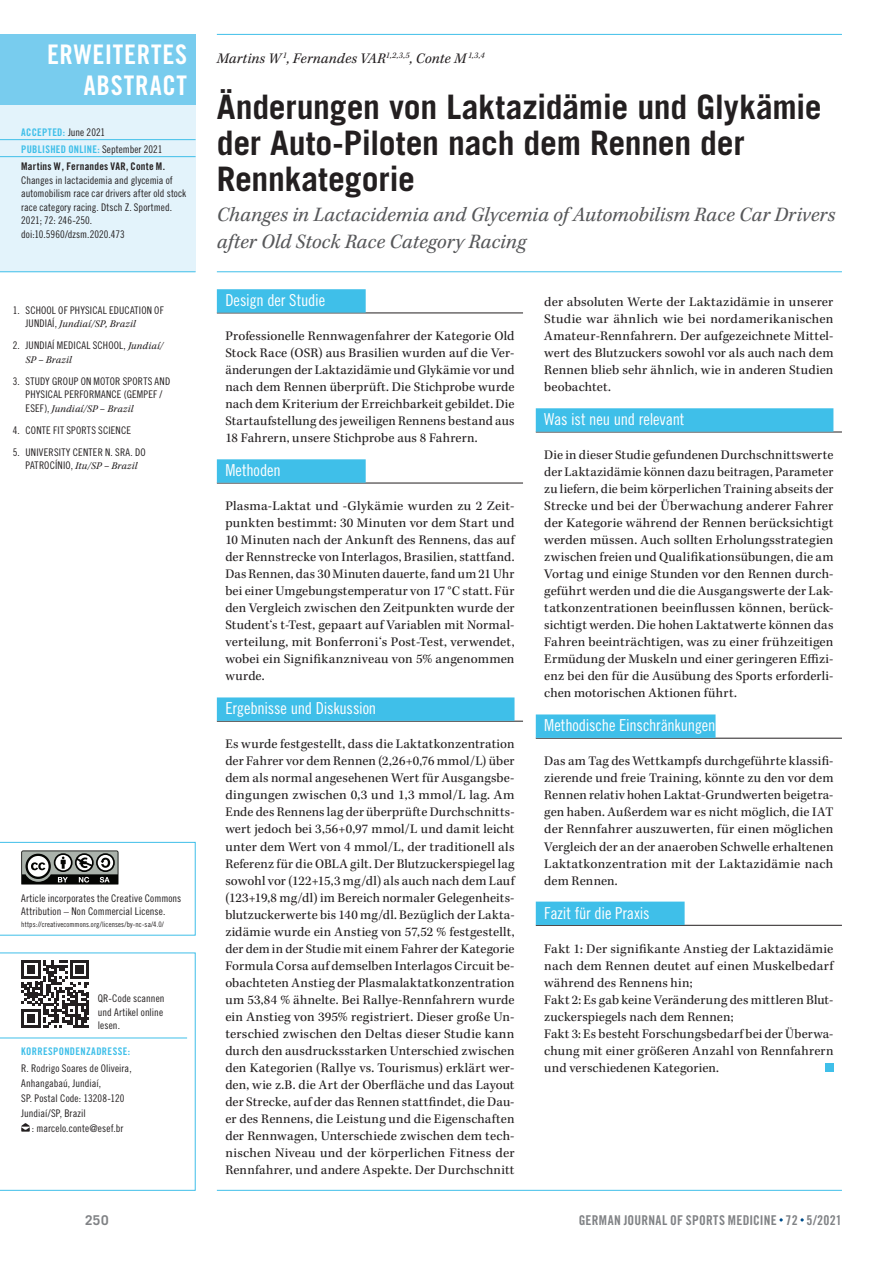
<style>
.page{position:relative;width:893px;height:1263px;background:#fff}
.page>*{position:absolute;margin:0;border:0;box-sizing:border-box;transform-origin:0 0}
.t1{font:700 33.75px/36px "Trade Gothic LT Std";letter-spacing:-.01em;color:#231f20}
.t2{font:27px/31.5px "Trade Gothic LT Std Bd Cn 20";letter-spacing:.03em;color:#fff;text-align:right}
.t3{font:italic 21px/27px "Kepler Std";letter-spacing:.005em;color:#57585a}
.t4{font:16.5px "Trade Gothic LT Std Cn 18";letter-spacing:-.01em;color:#fff}
.t5{font:italic 15px "Kepler Std";letter-spacing:.01em;color:#231f20}
.t6{font:13.5px/17px "Kepler Std";letter-spacing:.01em;color:#231f20;text-align:justify}
.t7{font:13.5px "Trade Gothic LT Std Bd Cn 20";letter-spacing:.02em;color:#808285}
.t8{font:700 13.5px "Trade Gothic LT Std";color:#808285}
.t9{font:10.5px/13.5px "Trade Gothic LT Std Cn 18";letter-spacing:.01em;color:#231f20}
.t10{font:italic 10.5px "Kepler Std";letter-spacing:.02em;color:#231f20}
.t11{font:10.5px/17px "Trade Gothic LT Std Bd Cn 20";letter-spacing:.03em;color:#3fbfe9}
.t12{font:10.5px "Trade Gothic LT Std Bd Cn 20";letter-spacing:.02em;color:#231f20}
.t13{font:7.5px "Trade Gothic LT Std Cn 18";letter-spacing:.015em;color:#231f20}
.s1{font-family:"Trade Gothic LT Std Cn 18";color:#231f20}
.s2{font-family:"Trade Gothic LT Std Cn 18";font-style:normal}
.s3{font-family:"Kepler Std";font-style:italic}
</style>
<div class="page">
<hr style="left:217px;top:1190px;width:625px;height:1px;background:#3fbfe9">
<svg style="left:0;top:952px;width:196px;height:239px"></svg>
<hr style="left:217px;top:271px;width:625px;height:1px;background:#3fbfe9">
<hr style="left:217px;top:34px;width:625px;height:1px;background:#3fbfe9">
<div style="left:0;top:34px;width:196px;height:71px;background:#78ccee"></div>
<div style="left:0;top:105px;width:196px;height:167px;background:#e3f3fb"></div>
<hr style="left:0;top:271px;width:196px;height:1px;background:#3fbfe9">
<hr style="left:0;top:139px;width:196px;height:1px;background:#3fbfe9">
<hr style="left:0;top:156px;width:196px;height:1px;background:#3fbfe9">
<hr style="left:217px;top:313px;width:306px;height:1px;background:#231f20">
<div style="left:217px;top:289px;width:149px;height:24px;background:#3fbfe9"></div>
<hr style="left:217px;top:483px;width:306px;height:1px;background:#231f20">
<div style="left:217px;top:459px;width:149px;height:24px;background:#3fbfe9"></div>
<hr style="left:217px;top:721px;width:306px;height:1px;background:#231f20">
<div style="left:217px;top:697px;width:297px;height:24px;background:#3fbfe9"></div>
<hr style="left:536px;top:432px;width:306px;height:1px;background:#231f20">
<div style="left:536px;top:408px;width:297px;height:24px;background:#3fbfe9"></div>
<hr style="left:536px;top:738px;width:306px;height:1px;background:#231f20">
<div style="left:536px;top:714px;width:179px;height:24px;background:#3fbfe9"></div>
<hr style="left:536px;top:925px;width:306px;height:1px;background:#231f20">
<div style="left:536px;top:901px;width:149px;height:24px;background:#3fbfe9"></div>
<div style="left:825px;top:1063px;width:8px;height:8px;background:#3fbfe9"></div>
<svg style="left:21px;top:960px;width:68px;height:68px"></svg>
<svg style="left:21px;top:1123px;width:9px;height:8px"></svg>
<svg style="left:0;top:842px;width:196px;height:93px"></svg>
<h2 class="t2" style="left:47px;top:38px;width:141px">ERWEITERTES<br>ABSTRACT</h2>
<p class="t11" style="left:21px;top:124px;width:143px">ACCEPTED: <span class="s1">June 2021<br></span>PUBLISHED ONLINE: <span class="s1">September 2021</span></p>
<p class="t12" style="left:21px;top:160px;width:145px">Martins W, Fernandes VAR, Conte M.</p>
<p class="t9" style="left:21px;top:173px;width:167px">Changes in lactacidemia and glycemia of automobilism race car drivers after old stock race category racing. Dtsch Z. Sportmed.<br>2021; 72: 246-250. doi:10.5960/dzsm.2020.473</p>
<p class="t5" style="left:217px;top:50px;width:269px">Martins W<sup>1</sup>, Fernandes VAR<sup>1,2,3,5</sup>, Conte M <sup>1,3,4</sup></p>
<h1 class="t1" style="left:217px;top:89px;width:606px">Änderungen von Laktazidämie und Glykämie der Auto-Piloten nach dem Rennen der<br>Rennkategorie</h1>
<h3 class="t3" style="left:217px;top:202px;width:620px">Changes in Lactacidemia and Glycemia of Automobilism Race Car Drivers after Old Stock Race Category Racing</h3>
<p class="t4" style="left:225px;top:290px;width:101px">Design der Studie</p>
<p class="t6" style="left:225px;top:328px;width:291px">Professionelle Rennwagenfahrer der Kategorie Old Stock Race (OSR) aus Brasilien wurden auf die Ver&shy;änderungen der Laktazidämie und Glykämie vor und nach dem Rennen überprüft. Die Stichprobe wurde nach dem Kriterium der Erreichbarkeit gebildet. Die Startaufstellung des jeweiligen Rennens bestand aus 18 Fahrern, unsere Stichprobe aus 8 Fahrern.</p>
<p class="t4" style="left:225px;top:461px;width:57px">Methoden</p>
<p class="t6" style="left:225px;top:498px;width:291px">Plasma-Laktat und -Glykämie wurden zu 2 Zeit&shy;punkten bestimmt: 30 Minuten vor dem Start und 10 Minuten nach der Ankunft des Rennens, das auf der Rennstrecke von Interlagos, Brasilien, stattfand.<br>Das Rennen, das 30 Minuten dauerte, fand um 21 Uhr bei einer Umgebungstemperatur von 17 °C statt. Für den Vergleich zwischen den Zeitpunkten wurde der Student‘s t-Test, gepaart auf Variablen mit Normal&shy;verteilung, mit Bonferroni‘s Post-Test, verwendet, wobei ein Signifikanzniveau von 5% angenommen wurde.</p>
<p class="t4" style="left:225px;top:699px;width:152px">Ergebnisse und Diskussion</p>
<p class="t6" style="left:225px;top:736px;width:291px">Es wurde festgestellt, dass die Laktatkonzentration der Fahrer vor dem Rennen (2,26+0,76 mmol/L) über dem als normal angesehenen Wert für Ausgangsbe&shy;dingungen zwischen 0,3 und 1,3 mmol/L lag. Am Ende des Rennens lag der überprüfte Durchschnitts&shy;wert jedoch bei 3,56+0,97 mmol/L und damit leicht unter dem Wert von 4 mmol/L, der traditionell als Referenz für die OBLA gilt. Der Blutzuckerspiegel lag sowohl vor (122+15,3 mg/dl) als auch nach dem Lauf (123+19,8 mg/dl) im Bereich normaler Gelegenheits&shy;blutzuckerwerte bis 140 mg/dl. Bezüglich der Lakta&shy;zidämie wurde ein Anstieg von 57,52 % festgestellt, der dem in der Studie mit einem Fahrer der Kategorie Formula Corsa auf demselben Interlagos Circuit be&shy;obachteten Anstieg der Plasmalaktatkonzentration um 53,84 % ähnelte. Bei Rallye-Rennfahrern wurde ein Anstieg von 395% registriert. Dieser große Un&shy;terschied zwischen den Deltas dieser Studie kann durch den ausdrucksstarken Unterschied zwischen den Kategorien (Rallye vs. Tourismus) erklärt wer&shy;den, wie z.B. die Art der Oberfläche und das Layout der Strecke, auf der das Rennen stattfindet, die Dau&shy;er des Rennens, die Leistung und die Eigenschaften der Rennwagen, Unterschiede zwischen dem tech&shy;nischen Niveau und der körperlichen Fitness der Rennfahrer, und andere Aspekte. Der Durchschnitt</p>
<p class="t6" style="left:544px;top:294px;width:291px">der absoluten Werte der Laktazidämie in unserer Studie war ähnlich wie bei nordamerikanischen Amateur-Rennfahrern. Der aufgezeichnete Mittel&shy;wert des Blutzuckers sowohl vor als auch nach dem Rennen blieb sehr ähnlich, wie in anderen Studien beobachtet.</p>
<p class="t4" style="left:544px;top:410px;width:142px">Was ist neu und relevant</p>
<p class="t6" style="left:544px;top:447px;width:291px">Die in dieser Studie gefundenen Durchschnittswerte der Laktazidämie können dazu beitragen, Parameter zu liefern, die beim körperlichen Training abseits der Strecke und bei der Überwachung anderer Fahrer der Kategorie während der Rennen berücksichtigt werden müssen. Auch sollten Erholungsstrategien zwischen freien und Qualifikationsübungen, die am Vortag und einige Stunden vor den Rennen durch&shy;geführt werden und die die Ausgangswerte der Lak&shy;tatkonzentrationen beeinflussen können, berück&shy;sichtigt werden. Die hohen Laktatwerte können das Fahren beeinträchtigen, was zu einer frühzeitigen Ermüdung der Muskeln und einer geringeren Effizi&shy;enz bei den für die Ausübung des Sports erforderli&shy;chen motorischen Aktionen führt.</p>
<p class="t4" style="left:544px;top:716px;width:173px">Methodische Einschränkungen</p>
<p class="t6" style="left:544px;top:753px;width:291px">Das am Tag des Wettkampfs durchgeführte klassifi&shy;zierende und freie Training, könnte zu den vor dem Rennen relativ hohen Laktat-Grundwerten beigetra&shy;gen haben. Außerdem war es nicht möglich, die IAT der Rennfahrer auszuwerten, für einen möglichen Vergleich der an der anaeroben Schwelle erhaltenen Laktatkonzentration mit der Laktazidämie nach dem Rennen.</p>
<p class="t4" style="left:544px;top:903px;width:107px">Fazit für die Praxis</p>
<p class="t6" style="left:544px;top:940px;width:291px;text-align:left">Fakt 1: Der signifikante Anstieg der Laktazidämie nach dem Rennen deutet auf einen Muskelbedarf während des Rennens hin;<br>Fakt 2: Es gab keine Veränderung des mittleren Blut&shy;zuckerspiegels nach dem Rennen;<br>Fakt 3: Es besteht Forschungsbedarf bei der Überwa&shy;chung mit einer größeren Anzahl von Rennfahrern</p>
<p class="t9" style="left:13px;top:303px;width:153px">1. SCHOOL OF PHYSICAL EDUCATION OF</p>
<p class="t10" style="left:26px;top:318px;width:112px"><span class="s2">JUNDIAÍ,</span> Jundiaí/SP, Brazil</p>
<p class="t9" style="left:13px;top:339px;width:152px">2. JUNDIAÍ MEDICAL SCHOOL, <span class="s3">Jundiaí/</span></p>
<p class="t10" style="left:26px;top:353px;width:48px">SP – Brazil</p>
<p class="t9" style="left:13px;top:374px;width:159px;text-align:center">3. STUDY GROUP ON MOTOR SPORTS AND<br>PHYSICAL PERFORMANCE (GEMPEF /</p>
<p class="t10" style="left:26px;top:403px;width:109px"><span class="s2">ESEF),</span> Jundiaí/SP – Brazil</p>
<p class="t9" style="left:13px;top:423px;width:120px">4. CONTE FIT SPORTS SCIENCE</p>
<p class="t9" style="left:13px;top:445px;width:135px">5. UNIVERSITY CENTER N. SRA. DO</p>
<p class="t10" style="left:26px;top:460px;width:113px"><span class="s2">PATROCÍNIO,</span> Itu/SP – Brazil</p>
<p class="t9" style="left:21px;top:891px;width:162px">Article incorporates the Creative Commons<br>Attribution – Non Commercial License.</p>
<p class="t13" style="left:21px;top:920px;width:144px">https://creativecommons.org/licenses/by-nc-sa/4.0/</p>
<p class="t9" style="left:98px;top:991px;width:68px">QR-Code scannen und Artikel online lesen.</p>
<p class="t11" style="left:21px;top:1042px;width:111px">KORRESPONDENZADRESSE:</p>
<p class="t9" style="left:21px;top:1061px;width:112px">R. Rodrigo Soares de Oliveira,</p>
<p class="t6" style="left:544px;top:1059px;width:176px">und verschiedenen Kategorien.</p>
<p class="t9" style="left:21px;top:1075px;width:105px;line-height:15px">Anhangabaú, Jundiaí,<br>SP. Postal Code: 13208-120<br>Jundiaí/SP, Brazil</p>
<p class="t9" style="left:32px;top:1121px;width:93px">: marcelo.conte@esef.br</p>
<p class="t8" style="left:85px;top:1211px;width:25px">250</p>
<p class="t7" style="left:579px;top:1212px;width:265px">GERMAN JOURNAL OF SPORTS MEDICINE 72 5/2021</p>
</div>
